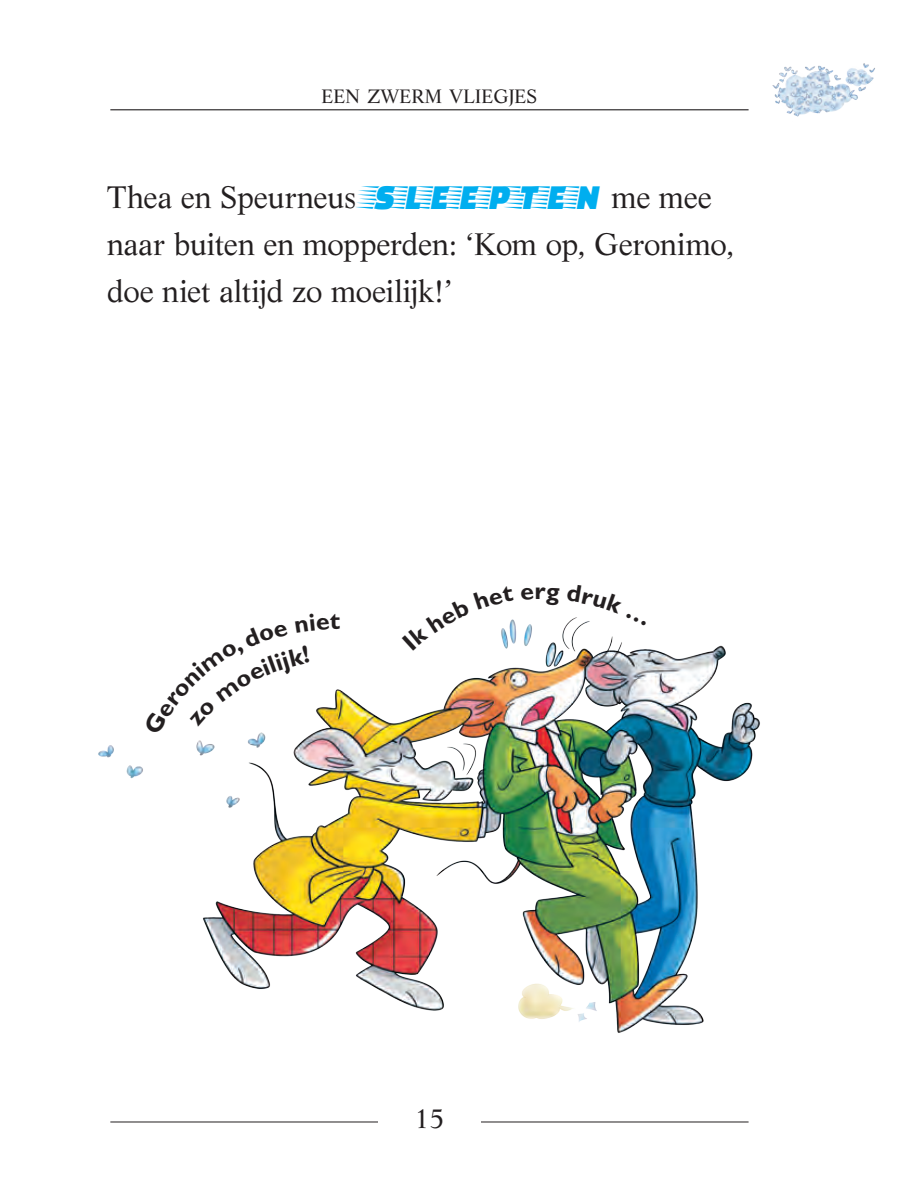
<style>
.page{position:relative;width:910px;height:1191px;background:#fff}
.page>*{position:absolute;margin:0;border:0;box-sizing:border-box;transform-origin:0 0}
.t1{font:30.38px/47.2px "Life";letter-spacing:-.005em;color:#231f20}
.t2{font:27px "Life LT Std";color:#231f20}
.t3{font:700 24.75px "Gill Alt One";color:#231f20}
.t4{font:18.9px "Life LT Std";color:#231f20}
.s1{font-family:"Faster One";font-size:42.75px;color:#00aeef}
</style>
<div class="page">
<img style="left:98px;top:619px;width:662px;height:414px">
<hr style="left:110px;top:1121px;width:638px;height:1px;background:#231f20">
<div style="left:378px;top:1107px;width:102px;height:44px;background:#fff"></div>
<hr style="left:110px;top:109px;width:638px;height:1px;background:#231f20">
<img style="left:772px;top:63px;width:103px;height:54px">
<svg style="left:402px;top:619px;width:111px;height:31px"></svg>
<svg style="left:566px;top:617px;width:80px;height:8px"></svg>
<svg style="left:143px;top:619px;width:197px;height:116px"></svg>
<p class="t4" style="left:321px;top:85px;width:217px">EEN ZWERM VLIEGJES</p>
<p class="t1" style="left:107px;top:173px;width:628px">Thea en Speurneus <span class="s1">sleepten</span> me mee naar buiten en mopperden: ‘Kom op, Geronimo, doe niet altijd zo moeilijk!’</p>
<p class="t3" style="left:534px;top:575px;width:13px">r</p>
<p class="t2" style="left:414px;top:1101px;width:32px">15</p>
</div>
